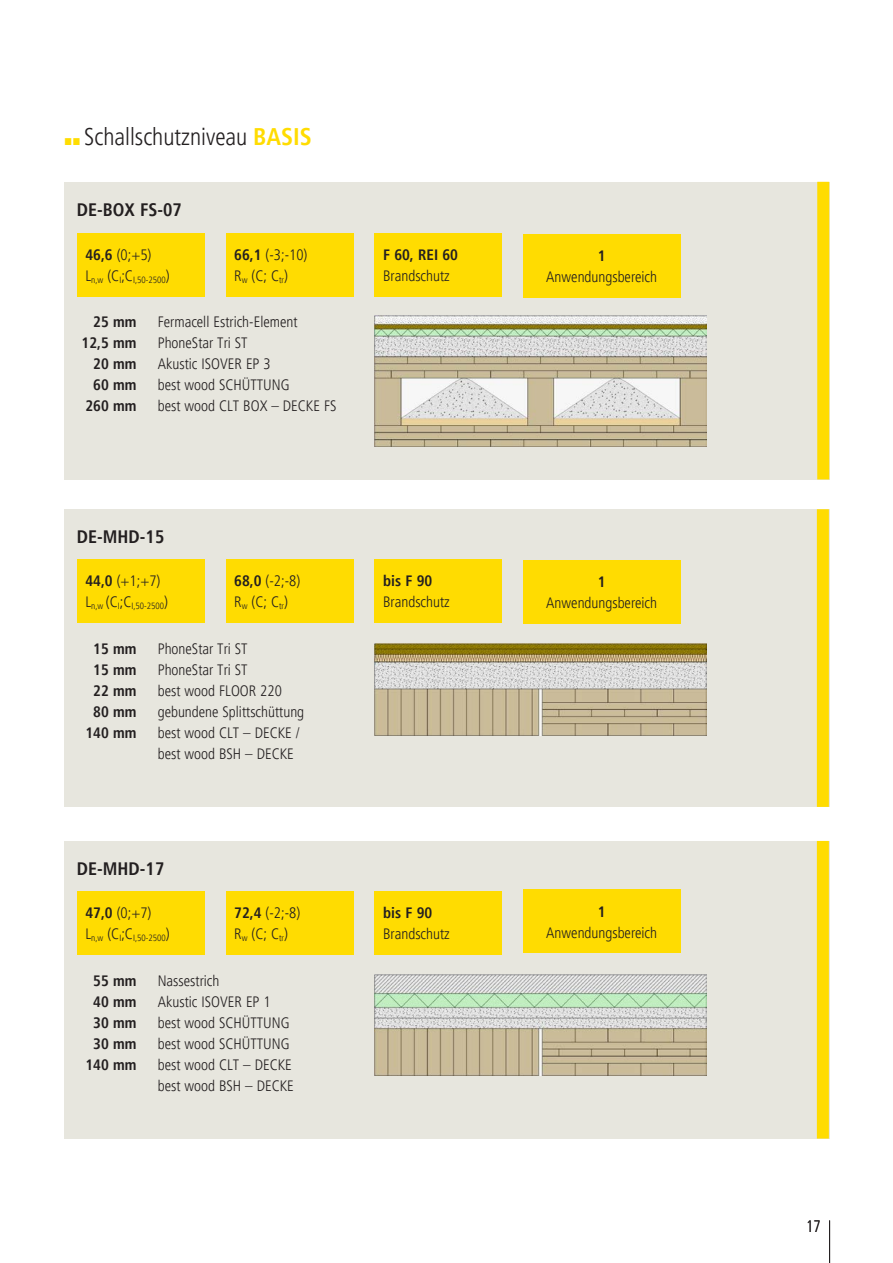
<style>
.page{position:relative;width:893px;height:1263px;background:#fff}
.page>*{position:absolute;margin:0;border:0;box-sizing:border-box;transform-origin:0 0}
.t1{font:300 condensed 24px "Frutiger LT Pro";color:#231f20}
._06_Terminsachen_Freizeiten{font:700 condensed 18px "Frutiger LT Pro";color:#231f20}
.t2{font:300 condensed 16.5px "Frutiger LT Pro";color:#231f20;scale:.91 1}
._06_Terminsachen_Freizeiten-2{font:300 condensed 15px "Frutiger LT Pro";color:#231f20}
._06_Terminsachen_Freizeiten-3{font:700 condensed 15px "Frutiger LT Pro";color:#231f20}
._06_Terminsachen_Freizeiten-4{font:300 condensed 9px "Frutiger LT Pro";color:#231f20}
.s1{font-family:"Arial";font-weight:700;font-stretch:normal;font-size:14.85px;color:#ffdd01}
.s2{font-weight:700;color:#ffdc01}
.s3{font-weight:700}
</style>
<div class="page">
<hr style="left:829px;top:1220px;width:1px;height:43px;background:#231f20">
<div style="left:64px;top:182px;width:766px;height:297px;background:#e7e6de"></div>
<div style="left:77px;top:233px;width:128px;height:64px;background:#ffdc01"></div>
<div style="left:226px;top:233px;width:127px;height:64px;background:#ffdc01"></div>
<div style="left:375px;top:233px;width:127px;height:64px;background:#ffdc01"></div>
<img style="left:375px;top:316px;width:331px;height:130px">
<div style="left:64px;top:509px;width:766px;height:298px;background:#e7e6de"></div>
<div style="left:77px;top:559px;width:128px;height:64px;background:#ffdc01"></div>
<div style="left:226px;top:559px;width:127px;height:64px;background:#ffdc01"></div>
<div style="left:375px;top:559px;width:127px;height:64px;background:#ffdc01"></div>
<img style="left:375px;top:643px;width:331px;height:93px">
<div style="left:817px;top:182px;width:12px;height:297px;background:#ffdc01"></div>
<div style="left:817px;top:509px;width:12px;height:298px;background:#ffdc01"></div>
<div style="left:64px;top:841px;width:766px;height:297px;background:#e7e6de"></div>
<div style="left:77px;top:891px;width:128px;height:64px;background:#ffdc01"></div>
<div style="left:226px;top:891px;width:127px;height:64px;background:#ffdc01"></div>
<div style="left:375px;top:891px;width:127px;height:64px;background:#ffdc01"></div>
<img style="left:375px;top:975px;width:331px;height:100px">
<div style="left:817px;top:841px;width:12px;height:297px;background:#ffdc01"></div>
<div style="left:523px;top:234px;width:157px;height:64px;background:#ffdc01"></div>
<div style="left:523px;top:560px;width:157px;height:64px;background:#ffdc01"></div>
<div style="left:523px;top:889px;width:157px;height:64px;background:#ffdc01"></div>
<p class="t1" style="left:64px;top:122px;width:249px"><span class="s1">■■</span> Schallschutzniveau <span class="s2">BASIS</span></p>
<p class="_06_Terminsachen_Freizeiten" style="left:77px;top:199px;width:106px">DE-BOX FS-07</p>
<p class="_06_Terminsachen_Freizeiten-2" style="left:85px;top:246px;width:68px"><span class="s3">46,6</span> (0;+5)</p>
<p class="_06_Terminsachen_Freizeiten-4" style="left:85px;top:275px;width:86px"><sup>L</sup>n,w <sup>(C</sup>I<sup>;C</sup>I,50-2500<sup>)</sup></p>
<p class="_06_Terminsachen_Freizeiten-2" style="left:234px;top:246px;width:75px"><span class="s3">66,1</span> (-3;-10)</p>
<p class="_06_Terminsachen_Freizeiten-2" style="left:234px;top:267px;width:55px">R<sub>w</sub> (C; C<sub>tr</sub>)</p>
<p class="_06_Terminsachen_Freizeiten-3" style="left:93px;top:313px;width:45px">25 mm</p>
<p class="_06_Terminsachen_Freizeiten-2" style="left:158px;top:313px;width:141px">Fermacell Estrich-Element</p>
<p class="_06_Terminsachen_Freizeiten-3" style="left:82px;top:334px;width:56px">12,5 mm</p>
<p class="_06_Terminsachen_Freizeiten-2" style="left:158px;top:334px;width:91px">PhoneStar Tri ST</p>
<p class="_06_Terminsachen_Freizeiten-3" style="left:93px;top:355px;width:45px">20 mm</p>
<p class="_06_Terminsachen_Freizeiten-2" style="left:158px;top:355px;width:114px">Akustic ISOVER EP 3</p>
<p class="_06_Terminsachen_Freizeiten-3" style="left:93px;top:376px;width:45px">60 mm</p>
<p class="_06_Terminsachen_Freizeiten-2" style="left:158px;top:376px;width:133px">best wood SCHÜTTUNG</p>
<p class="_06_Terminsachen_Freizeiten-3" style="left:85px;top:397px;width:53px">260 mm</p>
<p class="_06_Terminsachen_Freizeiten-2" style="left:158px;top:397px;width:180px">best wood CLT BOX – DECKE FS</p>
<p class="_06_Terminsachen_Freizeiten" style="left:77px;top:526px;width:89px">DE-MHD-15</p>
<p class="_06_Terminsachen_Freizeiten-2" style="left:85px;top:572px;width:77px"><span class="s3">44,0</span> (+1;+7)</p>
<p class="_06_Terminsachen_Freizeiten-4" style="left:85px;top:601px;width:84px"><sup>L</sup>n,w <sup>(C</sup>I<sup>;C</sup>I,50-2500<sup>)</sup></p>
<p class="_06_Terminsachen_Freizeiten-2" style="left:234px;top:572px;width:67px"><span class="s3">68,0</span> (-2;-8)</p>
<p class="_06_Terminsachen_Freizeiten-2" style="left:234px;top:593px;width:55px">R<sub>w</sub> (C; C<sub>tr</sub>)</p>
<p class="_06_Terminsachen_Freizeiten-3" style="left:93px;top:640px;width:45px">15 mm</p>
<p class="_06_Terminsachen_Freizeiten-2" style="left:158px;top:641px;width:91px">PhoneStar Tri ST</p>
<p class="_06_Terminsachen_Freizeiten-3" style="left:93px;top:661px;width:45px">15 mm</p>
<p class="_06_Terminsachen_Freizeiten-2" style="left:158px;top:662px;width:91px">PhoneStar Tri ST</p>
<p class="_06_Terminsachen_Freizeiten-3" style="left:93px;top:682px;width:45px">22 mm</p>
<p class="_06_Terminsachen_Freizeiten-2" style="left:158px;top:683px;width:126px">best wood FLOOR 220</p>
<p class="_06_Terminsachen_Freizeiten-3" style="left:93px;top:703px;width:45px">80 mm</p>
<p class="_06_Terminsachen_Freizeiten-2" style="left:158px;top:704px;width:148px">gebundene Splittschüttung</p>
<p class="_06_Terminsachen_Freizeiten-3" style="left:85px;top:724px;width:53px">140 mm</p>
<p class="_06_Terminsachen_Freizeiten-2" style="left:158px;top:725px;width:144px">best wood CLT – DECKE /</p>
<p class="_06_Terminsachen_Freizeiten-2" style="left:158px;top:746px;width:138px">best wood BSH – DECKE</p>
<p class="_06_Terminsachen_Freizeiten" style="left:77px;top:858px;width:89px">DE-MHD-17</p>
<p class="_06_Terminsachen_Freizeiten-2" style="left:85px;top:904px;width:68px"><span class="s3">47,0</span> (0;+7)</p>
<p class="_06_Terminsachen_Freizeiten-4" style="left:85px;top:933px;width:86px"><sup>L</sup>n,w <sup>(C</sup>I<sup>;C</sup>I,50-2500<sup>)</sup></p>
<p class="_06_Terminsachen_Freizeiten-2" style="left:234px;top:904px;width:67px"><span class="s3">72,4</span> (-2;-8)</p>
<p class="_06_Terminsachen_Freizeiten-2" style="left:234px;top:925px;width:55px">R<sub>w</sub> (C; C<sub>tr</sub>)</p>
<p class="_06_Terminsachen_Freizeiten-3" style="left:93px;top:972px;width:45px">55 mm</p>
<p class="_06_Terminsachen_Freizeiten-2" style="left:158px;top:972px;width:63px">Nassestrich</p>
<p class="_06_Terminsachen_Freizeiten-3" style="left:93px;top:993px;width:45px">40 mm</p>
<p class="_06_Terminsachen_Freizeiten-2" style="left:158px;top:993px;width:114px">Akustic ISOVER EP 1</p>
<p class="_06_Terminsachen_Freizeiten-3" style="left:93px;top:1014px;width:45px">30 mm</p>
<p class="_06_Terminsachen_Freizeiten-2" style="left:158px;top:1014px;width:133px">best wood SCHÜTTUNG</p>
<p class="_06_Terminsachen_Freizeiten-3" style="left:93px;top:1035px;width:45px">30 mm</p>
<p class="_06_Terminsachen_Freizeiten-2" style="left:158px;top:1035px;width:133px">best wood SCHÜTTUNG</p>
<p class="_06_Terminsachen_Freizeiten-3" style="left:85px;top:1056px;width:53px">140 mm</p>
<p class="_06_Terminsachen_Freizeiten-2" style="left:158px;top:1056px;width:136px">best wood CLT – DECKE</p>
<p class="_06_Terminsachen_Freizeiten-2" style="left:158px;top:1077px;width:138px">best wood BSH – DECKE</p>
<p class="_06_Terminsachen_Freizeiten-3" style="left:383px;top:246px;width:76px">F 60, REI 60</p>
<p class="_06_Terminsachen_Freizeiten-2" style="left:383px;top:267px;width:68px">Brandschutz</p>
<p class="_06_Terminsachen_Freizeiten-3" style="left:383px;top:572px;width:51px">bis F 90</p>
<p class="_06_Terminsachen_Freizeiten-2" style="left:383px;top:593px;width:68px">Brandschutz</p>
<p class="_06_Terminsachen_Freizeiten-3" style="left:383px;top:904px;width:51px">bis F 90</p>
<p class="_06_Terminsachen_Freizeiten-2" style="left:383px;top:925px;width:68px">Brandschutz</p>
<p class="_06_Terminsachen_Freizeiten-3" style="left:598px;top:247px;width:9px">1</p>
<p class="_06_Terminsachen_Freizeiten-2" style="left:546px;top:268px;width:112px">Anwendungsbereich</p>
<p class="_06_Terminsachen_Freizeiten-3" style="left:598px;top:573px;width:9px">1</p>
<p class="_06_Terminsachen_Freizeiten-2" style="left:546px;top:594px;width:112px">Anwendungsbereich</p>
<p class="_06_Terminsachen_Freizeiten-3" style="left:598px;top:902px;width:9px">1</p>
<p class="_06_Terminsachen_Freizeiten-2" style="left:546px;top:924px;width:112px">Anwendungsbereich</p>
<p class="t2" style="left:806px;top:1216px;width:17px">17</p>
</div>
